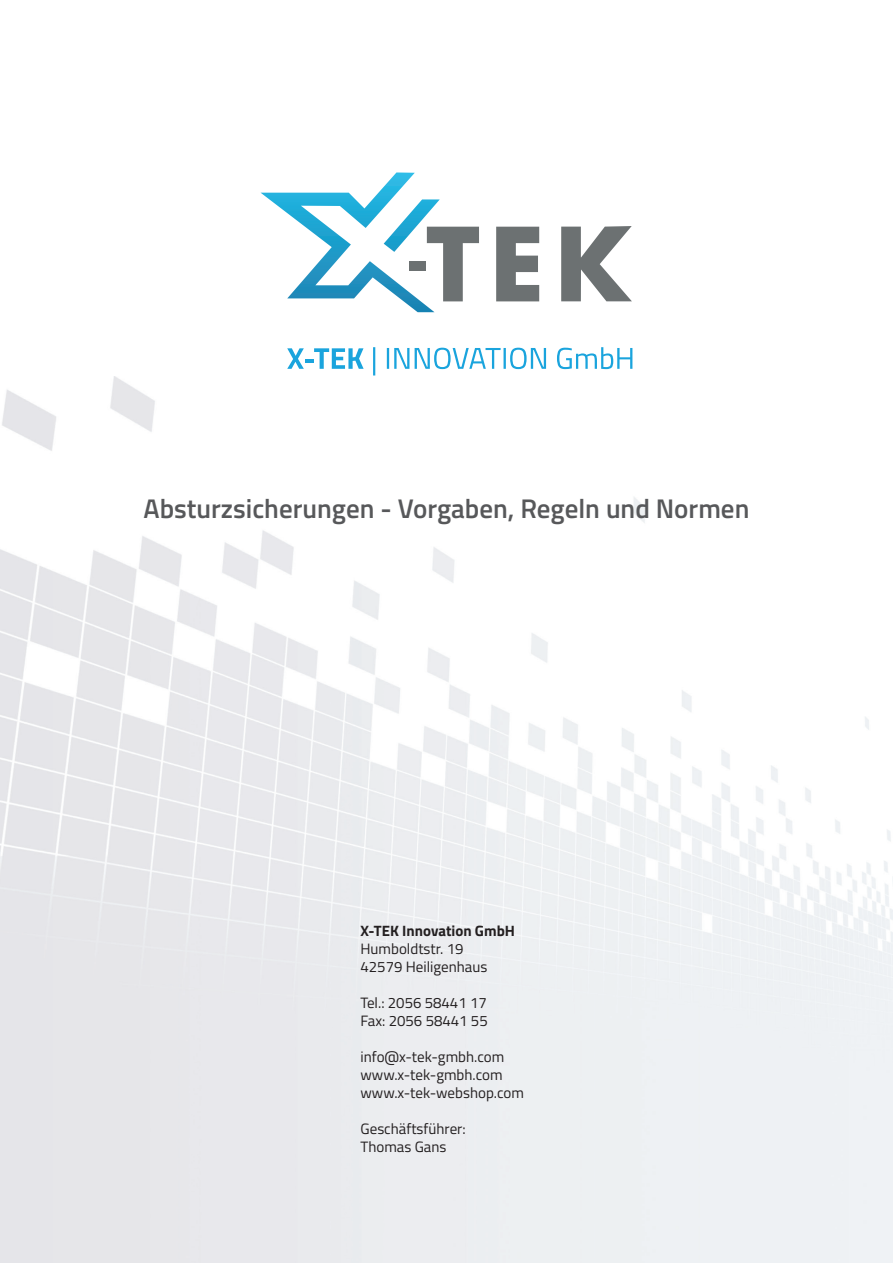
<style>
.page{position:relative;width:893px;height:1263px;background:#fff}
.page>*{position:absolute;margin:0;border:0;box-sizing:border-box;transform-origin:0 0}
.Überschrift{font:600 27px "Titillium Web";color:#57585a}
.t1{font:15px "Titillium Web";color:#231f20}
.t2{font:700 15px "Titillium Web";color:#231f20}
</style>
<div class="page">
<svg style="left:261px;top:172px;width:218px;height:140px"></svg>
<svg style="left:496px;top:227px;width:43px;height:74px"></svg>
<svg style="left:561px;top:226px;width:71px;height:75px"></svg>
<svg style="left:287px;top:348px;width:77px;height:21px"></svg>
<svg style="left:373px;top:347px;width:259px;height:28px"></svg>
<p class="Überschrift" style="left:144px;top:488px;width:607px">Absturzsicherungen - Vorgaben, Regeln und Normen</p>
<p class="t2" style="left:360px;top:919px;width:156px">X-TEK Innovation GmbH</p>
<p class="t1" style="left:360px;top:937px;width:105px">Humboldtstr. 19</p>
<p class="t1" style="left:360px;top:955px;width:128px">42579 Heiligenhaus</p>
<p class="t1" style="left:360px;top:991px;width:128px">Tel.: 2056 58441 17</p>
<p class="t1" style="left:360px;top:1009px;width:129px">Fax: 2056 58441 55</p>
<p class="t1" style="left:360px;top:1045px;width:145px">info@x-tek-gmbh.com</p>
<p class="t1" style="left:360px;top:1063px;width:144px">www.x-tek-gmbh.com</p>
<p class="t1" style="left:360px;top:1081px;width:165px">www.x-tek-webshop.com</p>
<p class="t1" style="left:360px;top:1117px;width:107px">Geschäftsführer:</p>
<p class="t1" style="left:360px;top:1135px;width:87px">Thomas Gans</p>
</div>
